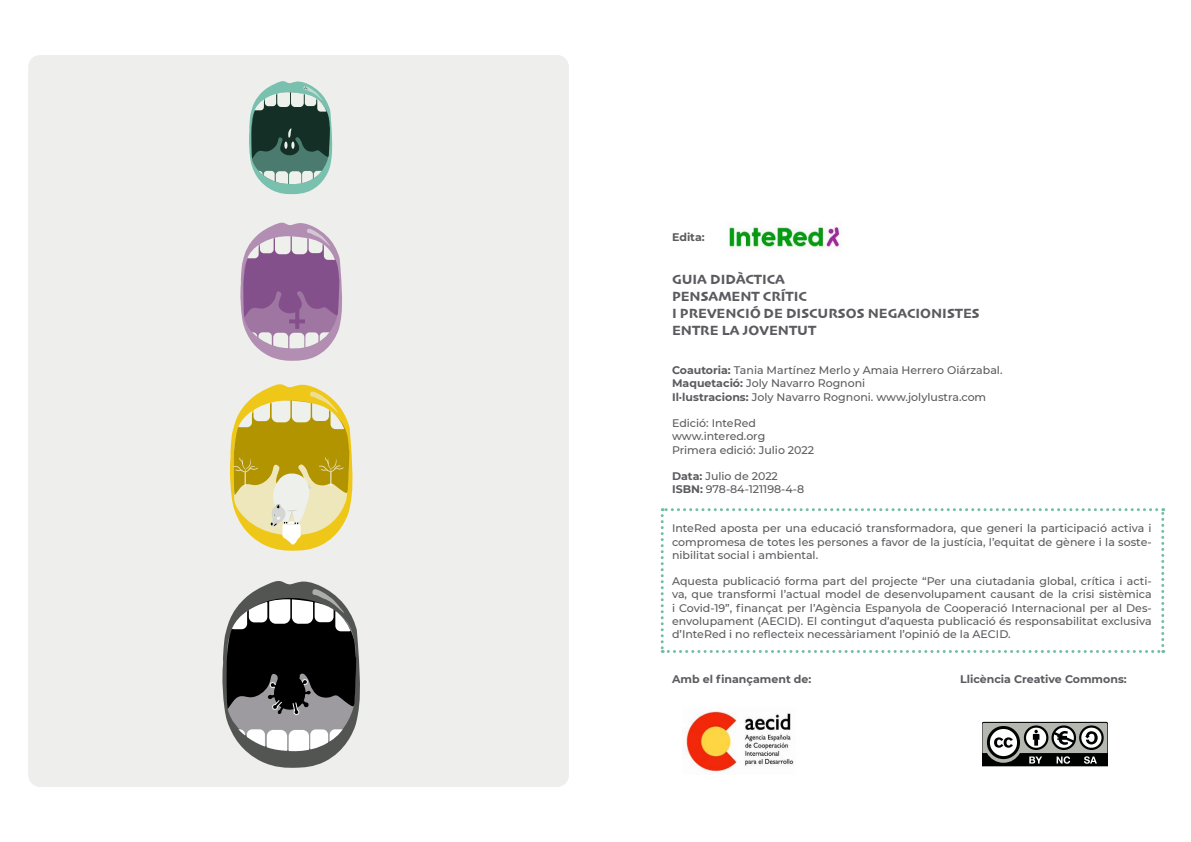
<style>
.page{position:relative;width:1191px;height:842px;background:#fff}
.page>*{position:absolute;margin:0;border:0;box-sizing:border-box;transform-origin:0 0}
.t1{font:14px/16.8px "Skia";color:#5b5b5f}
.t2{font:500 11px/13.2px "Montserrat";color:#5b5b5f}
.t3{font:700 11px "Montserrat";color:#5b5b5f}
.s1{font-weight:700}
</style>
<div class="page">
<div style="left:28px;top:55px;width:541px;height:732px;background:#eeefec;border-radius:12px"></div>
<svg style="left:230px;top:384px;width:123px;height:167px"></svg>
<svg style="left:240px;top:222px;width:102px;height:139px"></svg>
<svg style="left:660px;top:508px;width:504px;height:145px"></svg>
<img style="left:682px;top:711px;width:112px;height:64px">
<img style="left:728px;top:223px;width:114px;height:29px">
<svg style="left:249px;top:81px;width:84px;height:113px"></svg>
<svg style="left:982px;top:721px;width:126px;height:46px"></svg>
<svg style="left:222px;top:581px;width:138px;height:187px"></svg>
<hr style="left:295px;top:308px;width:4px;height:21px;background:#844f8b">
<svg style="left:289px;top:319px;width:16px;height:4px"></svg>
<p class="t3" style="left:672px;top:229px;width:34px">Edita:</p>
<p class="t1" style="left:672px;top:272px;width:309px">GUIA DIDÀCTICA<br>PENSAMENT CRÍTIC<br>I PREVENCIÓ DE DISCURSOS NEGACIONISTES<br>ENTRE LA JOVENTUT</p>
<p class="t2" style="left:672px;top:363px;width:332px"><span class="s1">Coautoria:</span> Tania Martínez Merlo y Amaia Herrero Oiárzabal.<br><span class="s1">Maquetació:</span> Joly Navarro Rognoni<br><span class="s1">Il·lustracions:</span> Joly Navarro Rognoni. www.jolylustra.com</p>
<p class="t2" style="left:672px;top:416px;width:144px">Edició: InteRed www.intered.org<br>Primera edició: Julio 2022</p>
<p class="t2" style="left:672px;top:469px;width:134px"><span class="s1">Data:</span> Julio de 2022<br><span class="s1">ISBN:</span> 978-84-121198-4-8</p>
<p class="t2" style="left:672px;top:521px;width:481px;text-align:justify">InteRed aposta per una educació transformadora, que generi la participació activa i compromesa de totes les persones a favor de la justícia, l’equitat de gènere i la soste&shy;nibilitat social i ambiental.</p>
<p class="t2" style="left:672px;top:574px;width:481px;text-align:justify">Aquesta publicació forma part del projecte “Per una ciutadania global, crítica i acti&shy;va, que transformi l’actual model de desenvolupament causant de la crisi sistèmica i Covid-19”, finançat per l’Agència Espanyola de Cooperació Internacional per al Des&shy;envolupament (AECID). El contingut d’aquesta publicació és responsabilitat exclusiva d’InteRed i no reflecteix necessàriament l’opinió de la AECID.</p>
<p class="t3" style="left:672px;top:671px;width:141px">Amb el finançament de:</p>
<p class="t3" style="left:960px;top:671px;width:168px">Llicència Creative Commons:</p>
</div>
